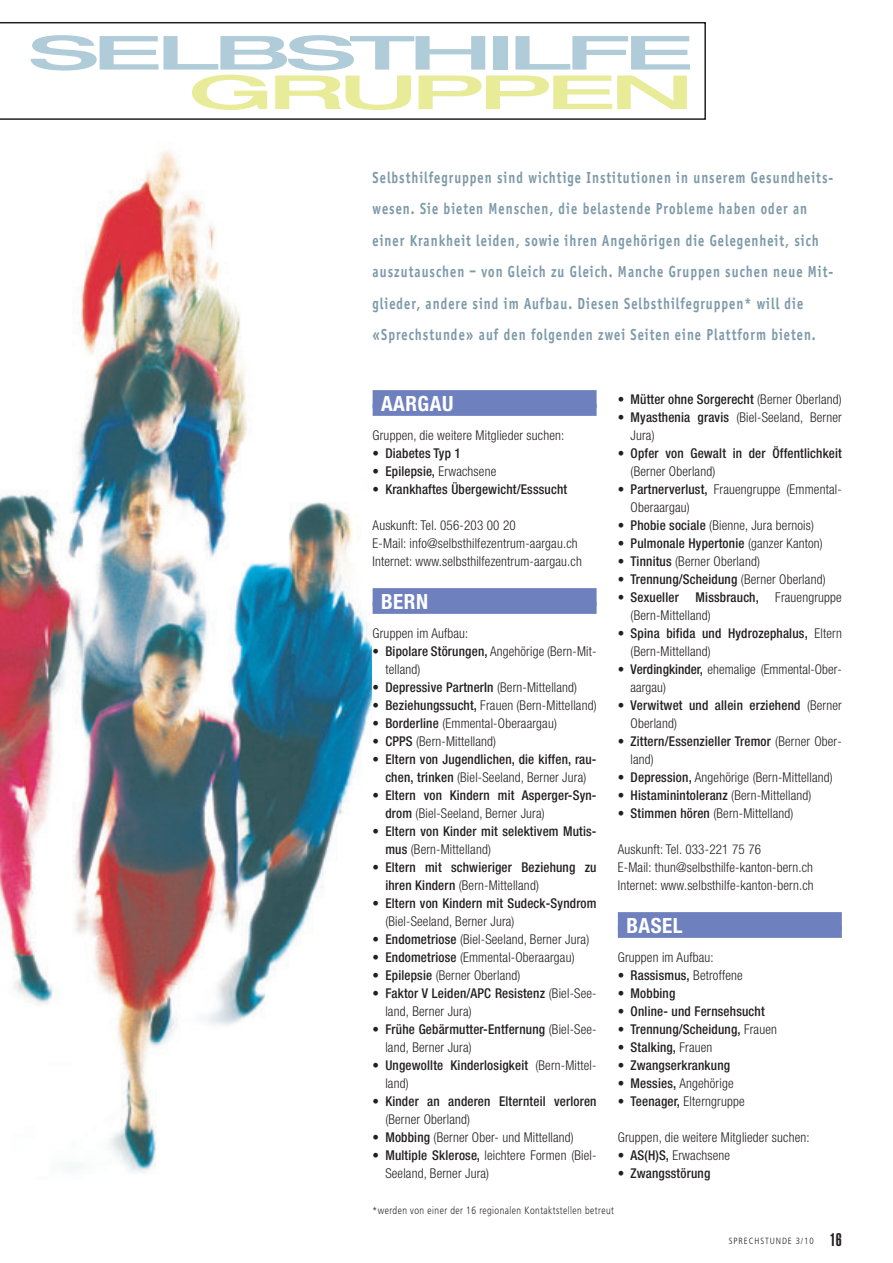
<style>
.page{position:relative;width:893px;height:1263px;background:#fff}
.page>*{position:absolute;margin:0;border:0;box-sizing:border-box;transform-origin:0 0}
.t1{font:700 condensed 21px "Helvetica Neue";letter-spacing:.025em;color:#fff}
.t2{font:700 16.5px/31.5px "Officina Sans";letter-spacing:.08em;color:#7d9aa9;scale:.8 1}
.t3{font:300 condensed 13.5px/18px "Helvetica Neue";letter-spacing:.015em;color:#231f20}
.t4{font:500 condensed 13.5px/18px "Helvetica Neue";letter-spacing:.015em;color:#231f20}
.t5{font:300 10.5px "Frutiger";letter-spacing:.055em;color:#231f20;scale:.8 1}
.t6{font:300 condensed 9px "Frutiger";letter-spacing:.095em;color:#231f20}
.s1{font-weight:300}
.s2{font-weight:500}
.s3{font-family:"Helvetica";font-weight:900;font-stretch:extra-condensed;font-size:18px}
</style>
<div class="page">
<img style="left:0;top:150px;width:373px;height:1024px">
<svg style="left:0;top:22px;width:706px;height:98px"></svg>
<svg style="left:31px;top:35px;width:659px;height:75px"></svg>
<div style="left:373px;top:390px;width:223px;height:18px;background:#6f80bf"></div>
<div style="left:373px;top:404px;width:223px;height:12px;background:#6f80bf"></div>
<div style="left:373px;top:588px;width:223px;height:18px;background:#6f80bf"></div>
<div style="left:373px;top:602px;width:223px;height:12px;background:#6f80bf"></div>
<div style="left:618px;top:912px;width:224px;height:18px;background:#6f80bf"></div>
<div style="left:618px;top:926px;width:224px;height:12px;background:#6f80bf"></div>
<p class="t2" style="left:373px;top:163px;width:577px">Selbsthilfegruppen sind wichtige Institutionen in unserem Gesundheits&shy;wesen. Sie bieten Menschen, die belastende Probleme haben oder an einer Krankheit leiden, sowie ihren Angehörigen die Ge legenheit, sich auszu tauschen – von Gleich zu Gleich. Manche Gruppen suchen neue Mit&shy;glieder, andere sind im Aufbau. Diesen Selbst hilfegruppen* will die «Sprechstunde» auf den folgenden zwei Seiten eine Plattform bieten.</p>
<h1 class="t1" style="left:381px;top:396px;width:74px">AARGAU</h1>
<p class="t3" style="left:373px;top:427px;width:193px">Gruppen, die weitere Mitglieder suchen:</p>
<p class="t4" style="left:373px;top:445px;width:90px"><span class="s1">•</span> Diabetes Typ 1</p>
<p class="t3" style="left:373px;top:463px;width:125px">• <span class="s2">Epilepsie,</span> Erwachsene</p>
<p class="t4" style="left:373px;top:481px;width:196px"><span class="s1">•</span> Krankhaftes Übergewicht/Esssucht</p>
<p class="t3" style="left:373px;top:517px;width:211px">Auskunft: Tel. 056-203 00 20<br>E-Mail: info@selbsthilfezentrum-aargau.ch<br>Internet: www.selbsthilfezentrum-aargau.ch</p>
<h1 class="t1" style="left:381px;top:594px;width:49px">BERN</h1>
<p class="t3" style="left:373px;top:625px;width:97px">Gruppen im Aufbau:</p>
<p class="t3" style="left:385px;top:643px;width:213px;text-indent:-13px">• <span class="s2">Bipolare Störungen,</span> Angehörige (Bern-Mit&shy;telland)</p>
<p class="t4" style="left:373px;top:679px;width:206px"><span class="s1">•</span> Depressive PartnerIn <span class="s1">(Bern-Mittelland)</span></p>
<p class="t3" style="left:373px;top:697px;width:225px">• <span class="s2">Beziehungssucht,</span> Frauen (Bern-Mittelland)</p>
<p class="t3" style="left:373px;top:715px;width:186px">• <span class="s2">Borderline</span> (Emmental-Oberaargau)</p>
<p class="t3" style="left:373px;top:733px;width:125px">• <span class="s2">CPPS</span> (Bern-Mittelland)</p>
<p class="t4" style="left:373px;top:751px;width:225px;text-align:center"><span class="s1">•</span> Eltern von Jugendlichen, die kiffen, rau&shy;chen, trinken <span class="s1">(Biel-Seeland, Berner Jura)</span></p>
<p class="t4" style="left:385px;top:787px;width:213px;text-indent:-13px"><span class="s1">•</span> Eltern von Kindern mit Asperger-Syn&shy;drom <span class="s1">(Biel-Seeland, Berner Jura)</span></p>
<p class="t4" style="left:385px;top:823px;width:213px;text-indent:-13px"><span class="s1">•</span> Eltern von Kinder mit selektivem Mutis&shy;mus <span class="s1">(Bern-Mittelland)</span></p>
<p class="t4" style="left:385px;top:859px;width:213px;text-indent:-13px"><span class="s1">•</span> Eltern mit schwieriger Beziehung zu ihren Kindern <span class="s1">(Bern-Mittelland)</span></p>
<p class="t4" style="left:385px;top:895px;width:213px;text-indent:-13px"><span class="s1">•</span> Eltern von Kindern mit Sudeck-Syndrom <span class="s1">(Biel-Seeland, Berner Jura)</span></p>
<p class="t3" style="left:373px;top:931px;width:218px">• <span class="s2">Endometriose</span> (Biel-Seeland, Berner Jura)</p>
<p class="t3" style="left:373px;top:949px;width:203px">• <span class="s2">Endometriose</span> (Emmental-Oberaargau)</p>
<p class="t3" style="left:373px;top:967px;width:149px">• <span class="s2">Epilepsie</span> (Berner Oberland)</p>
<p class="t3" style="left:385px;top:985px;width:213px;text-indent:-13px">• <span class="s2">Faktor V Leiden/APC Resistenz</span> (Biel-See&shy;land, Berner Jura)</p>
<p class="t3" style="left:385px;top:1021px;width:213px;text-indent:-13px">• <span class="s2">Frühe Gebärmutter-Entfernung</span> (Biel-See&shy;land, Berner Jura)</p>
<p class="t4" style="left:385px;top:1057px;width:213px;text-indent:-13px"><span class="s1">•</span> Ungewollte Kinderlosigkeit <span class="s1">(Bern-Mittel&shy;land)</span></p>
<p class="t4" style="left:385px;top:1093px;width:213px;text-indent:-13px"><span class="s1">•</span> Kinder an anderen Elternteil verloren <span class="s1">(Berner Oberland)</span></p>
<p class="t3" style="left:373px;top:1129px;width:203px">• <span class="s2">Mobbing</span> (Berner Ober- und Mittelland)</p>
<p class="t3" style="left:385px;top:1147px;width:213px;text-indent:-13px">• <span class="s2">Multiple Sklerose,</span> leichtere Formen (Biel-<br>Seeland, Berner Jura)</p>
<p class="t4" style="left:618px;top:391px;width:225px"><span class="s1">•</span> Mütter ohne Sorgerecht <span class="s1">(Berner Oberland)</span></p>
<p class="t3" style="left:631px;top:409px;width:213px;text-indent:-13px">• <span class="s2">Myasthenia gravis</span> (Biel-Seeland, Berner<br>Jura)</p>
<p class="t4" style="left:631px;top:445px;width:213px;text-indent:-13px"><span class="s1">•</span> Opfer von Gewalt in der Öffentlichkeit <span class="s1">(Berner Oberland)</span></p>
<p class="t3" style="left:631px;top:481px;width:213px;text-indent:-13px">• <span class="s2">Partnerverlust,</span> Frauengruppe (Emmental-<br>Oberaargau)</p>
<p class="t3" style="left:618px;top:517px;width:198px">• <span class="s2">Phobie sociale</span> (Bienne, Jura bernois)</p>
<p class="t4" style="left:618px;top:535px;width:206px"><span class="s1">•</span> Pulmonale Hypertonie <span class="s1">(ganzer Kanton)</span></p>
<p class="t3" style="left:618px;top:553px;width:144px">• <span class="s2">Tinnitus</span> (Berner Oberland)</p>
<p class="t4" style="left:618px;top:571px;width:209px"><span class="s1">•</span> Trennung/Scheidung <span class="s1">(Berner Oberland)</span></p>
<p class="t3" style="left:630px;top:589px;width:213px;text-indent:-13px">• <span class="s2">Sexueller Missbrauch,</span> Frauengruppe (Bern-Mittelland)</p>
<p class="t4" style="left:630px;top:625px;width:213px;text-indent:-13px"><span class="s1">•</span> Spina bifida und Hydrozephalus, <span class="s1">Eltern (Bern-Mittelland)</span></p>
<p class="t3" style="left:631px;top:661px;width:213px;text-indent:-13px">• <span class="s2">Verdingkinder,</span> ehemalige (Emmental-Ober - aargau)</p>
<p class="t4" style="left:631px;top:697px;width:213px;text-indent:-13px"><span class="s1">•</span> Verwitwet und allein erziehend <span class="s1">(Berner<br>Oberland)</span></p>
<p class="t4" style="left:631px;top:733px;width:213px;text-indent:-13px"><span class="s1">•</span> Zittern/Essenzieller Tremor <span class="s1">(Berner Ober&shy;land)</span></p>
<p class="t3" style="left:618px;top:769px;width:216px">• <span class="s2">Depression,</span> Angehörige (Bern-Mittelland)</p>
<p class="t3" style="left:618px;top:787px;width:195px">• <span class="s2">Histaminintoleranz</span> (Bern-Mittelland)</p>
<p class="t3" style="left:618px;top:805px;width:177px">• <span class="s2">Stimmen hören</span> (Bern-Mittelland)</p>
<p class="t3" style="left:618px;top:841px;width:197px">Auskunft: Tel. 033-221 75 76<br>E-Mail: thun@selbsthilfe-kanton-bern.ch<br>Internet: www.selbsthilfe-kanton-bern.ch</p>
<h1 class="t1" style="left:626px;top:918px;width:58px">BASEL</h1>
<p class="t3" style="left:618px;top:949px;width:97px">Gruppen im Aufbau:</p>
<p class="t3" style="left:618px;top:967px;width:126px">• <span class="s2">Rassismus,</span> Betroffene</p>
<p class="t4" style="left:618px;top:985px;width:59px"><span class="s1">•</span> Mobbing</p>
<p class="t4" style="left:618px;top:1003px;width:148px"><span class="s1">•</span> Online- und Fernsehsucht</p>
<p class="t4" style="left:618px;top:1021px;width:161px"><span class="s1">•</span> Trennung/Scheidung, <span class="s1">Frauen</span></p>
<p class="t4" style="left:618px;top:1039px;width:96px"><span class="s1">•</span> Stalking, <span class="s1">Frauen</span></p>
<p class="t4" style="left:618px;top:1057px;width:114px"><span class="s1">•</span> Zwangserkrankung</p>
<p class="t3" style="left:618px;top:1075px;width:117px">• <span class="s2">Messies,</span> Angehörige</p>
<p class="t3" style="left:618px;top:1093px;width:128px">• <span class="s2">Teenager,</span> Elterngruppe</p>
<p class="t3" style="left:618px;top:1129px;width:193px">Gruppen, die weitere Mitglieder suchen:</p>
<p class="t3" style="left:618px;top:1147px;width:114px">• <span class="s2">AS(H)S,</span> Erwachsene</p>
<p class="t4" style="left:618px;top:1165px;width:94px"><span class="s1">•</span> Zwangsstörung</p>
<p class="t5" style="left:373px;top:1206px;width:303px">*werden von einer der 16 regionalen Kontaktstellen betreut</p>
<p class="t6" style="left:729px;top:1237px;width:114px">SPRECHSTUNDE 3/10 <span class="s3">16</span></p>
</div>
